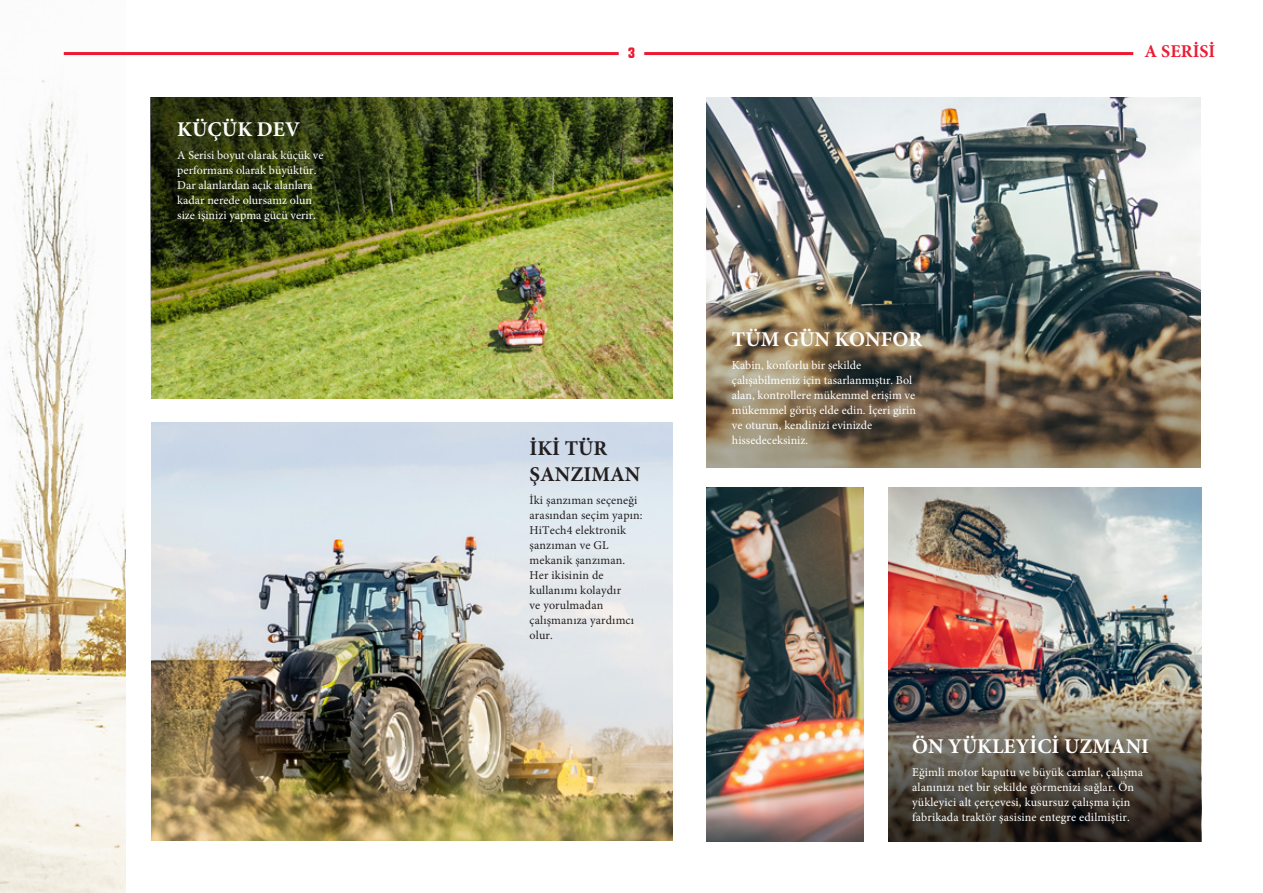
<style>
.page{position:relative;width:1263px;height:893px;background:#fff}
.page>*{position:absolute;margin:0;border:0;box-sizing:border-box;transform-origin:0 0}
.t1{font:700 21px "Minion Pro";color:#fff}
.t2{font:700 21px/26.7px "Minion Pro";color:#231f20}
.t3{font:700 18px "Minion Pro";color:#ed1a33}
.t4{font:700 15px "VALTRA Aveny T 2020 Extra";color:#ed1a33}
.t5{font:12px/15px "Minion Pro";color:#fff}
.t6{font:12px/15px "Minion Pro";letter-spacing:.01em;color:#231f20}
</style>
<div class="page">
<img style="left:0;top:52px;width:125px;height:841px">
<img style="left:152px;top:98px;width:521px;height:300px">
<img style="left:152px;top:422px;width:521px;height:418px">
<img style="left:707px;top:488px;width:156px;height:354px">
<img style="left:707px;top:98px;width:493px;height:202px">
<img style="left:889px;top:488px;width:312px;height:198px">
<img style="left:151px;top:98px;width:402px;height:273px">
<svg style="left:889px;top:686px;width:312px;height:156px;background:#595248"></svg>
<svg style="left:707px;top:300px;width:494px;height:167px;background:#716651"></svg>
<hr style="left:64px;top:52px;width:555px;height:3px;background:#ed1a33">
<hr style="left:644px;top:52px;width:489px;height:3px;background:#ed1a33">
<h1 class="t1" style="left:177px;top:117px;width:124px">KÜÇÜK DEV</h1>
<p class="t5" style="left:177px;top:148px;width:148px">A Serisi boyut olarak küçük ve performans olarak büyüktür.<br>Dar alanlardan açık alanlara kadar nerede olursanız olun size işinizi yapma gücü verir.</p>
<p class="t4" style="left:628px;top:43px;width:8px">3</p>
<h2 class="t3" style="left:1145px;top:40px;width:72px">A SERİSİ</h2>
<h1 class="t2" style="left:530px;top:434px;width:112px">İKİ TÜR<br>ŞANZIMAN</h1>
<p class="t6" style="left:530px;top:492px;width:114px">İki şanzıman seçeneği arasından seçim yapın:<br>HiTech4 elektronik şanzıman ve GL mekanik şanzıman.<br>Her ikisinin de kullanımı kolaydır<br>ve yorulmadan çalışmanıza yardımcı olur.</p>
<h1 class="t1" style="left:732px;top:327px;width:192px">TÜM GÜN KONFOR</h1>
<p class="t5" style="left:732px;top:357px;width:186px">Kabin, konforlu bir şekilde çalışabilmeniz için tasarlanmıştır. Bol alan, kontrollere mükemmel erişim ve mükemmel görüş elde edin. İçeri girin ve oturun, kendinizi evinizde hissedeceksiniz.</p>
<h1 class="t1" style="left:912px;top:734px;width:239px">ÖN YÜKLEYİCİ UZMANI</h1>
<p class="t5" style="left:912px;top:764px;width:233px">Eğimli motor kaputu ve büyük camlar, çalışma alanınızı net bir şekilde görmenizi sağlar. Ön yükleyici alt çerçevesi, kusursuz çalışma için fabrikada traktör şasisine entegre edilmiştir.</p>
</div>
